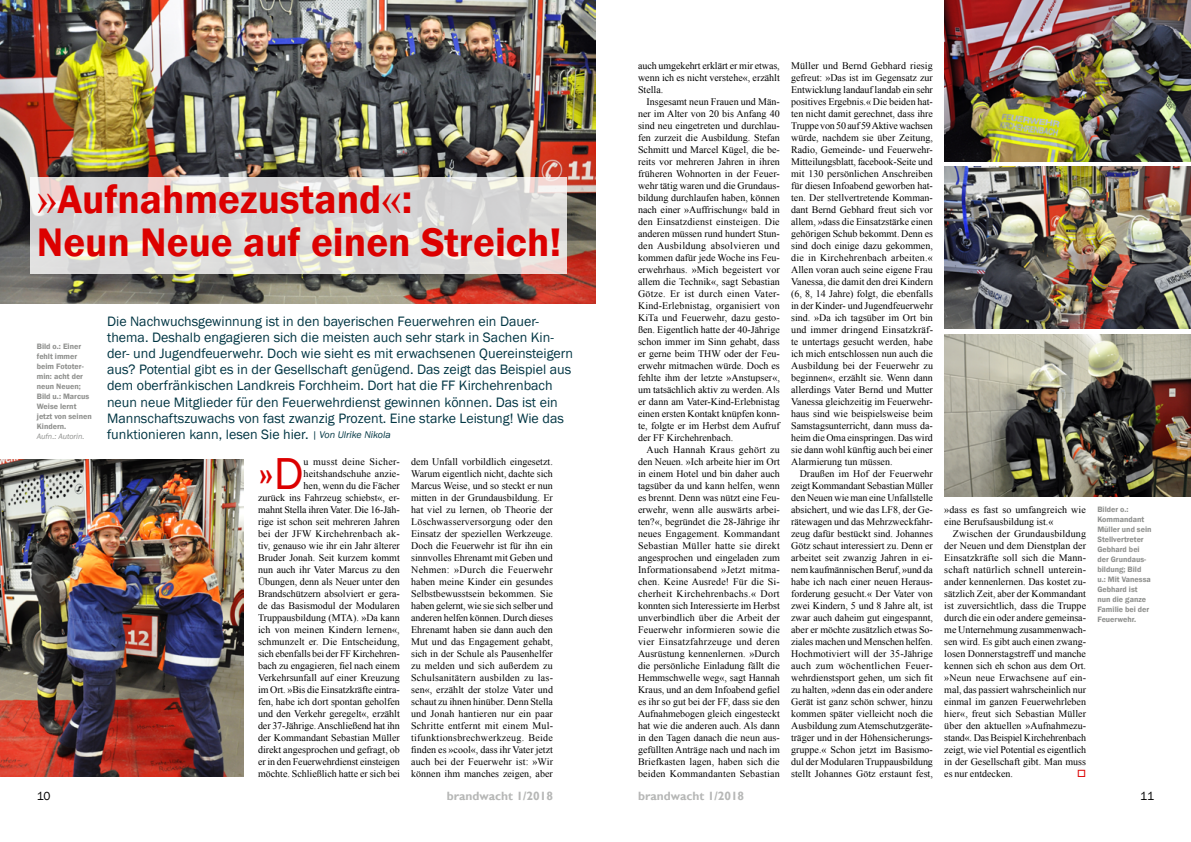
<style>
.page{position:relative;width:1191px;height:842px;background:#fff}
.page>*{position:absolute;margin:0;border:0;box-sizing:border-box;transform-origin:0 0}
.t1{font:46px "Franklin Gothic";color:#dc0000}
.t2{font:600 41px/43px "Franklin Gothic";color:#dc0000}
.t3{font:14px/16px "Franklin Gothic";color:#003543}
.t4{font:700 12px "Gill Sans";color:#b6b7b6}
.t5{font:12px "Franklin Gothic";color:#000}
.t6{font:10px/12px "Times New Roman";color:#000;text-align:justify}
.t7{font:600 8px/10px "Franklin Gothic";color:#8f908e}
.t8{font:italic 8px "Franklin Gothic";color:#8f908e}
.s1{font-family:"Times New Roman";font-weight:400}
.s2{font-style:italic;font-size:10px}
</style>
<div class="page">
<img style="left:0;top:0;width:595px;height:303px">
<svg style="left:30px;top:178px;width:536px;height:96px;fill:#d5d5d5"></svg>
<img style="left:0;top:459px;width:243px;height:318px">
<img style="left:944px;top:335px;width:247px;height:161px">
<img style="left:944px;top:0;width:247px;height:161px">
<img style="left:944px;top:167px;width:247px;height:161px">
<h2 class="t2" style="left:37px;top:178px;width:526px"><span class="s1">»</span>Aufnahmezustand<span class="s1">«</span>:<br>Neun Neue auf einen Streich!</h2>
<p class="t7" style="left:37px;top:341px;width:56px">Bild o.: Einer fehlt immer beim Fototer&shy;min: acht der neun Neuen;<br>Bild u.: Marcus<br>Weise lernt jetzt von seinen<br>Kindern.</p>
<p class="t8" style="left:37px;top:431px;width:49px">Aufn.: Autorin.</p>
<p class="t3" style="left:107px;top:314px;width:467px">Die Nachwuchsgewinnung ist in den bayerischen Feuerwehren ein Dauer&shy;thema. Deshalb engagieren sich die meisten auch sehr stark in Sachen Kin&shy;der- und Jugendfeuerwehr. Doch wie sieht es mit erwachsenen Quereinsteigern aus? Potential gibt es in der Gesellschaft genügend. Das zeigt das Beispiel aus dem oberfränkischen Landkreis Forchheim. Dort hat die FF Kirchehrenbach neun neue Mitglieder für den Feuerwehrdienst gewinnen können. Das ist ein Mannschaftszuwachs von fast zwanzig Prozent. Eine starke Leistung! Wie das funktionieren kann, lesen Sie hier. <span class="s2">| Von Ulrike Nikola</span></p>
<p class="t6" style="left:258px;top:455px;width:143px;text-align:right">u musst deine Sicher&shy;heitshandschuhe anzie-<br>hen, wenn du die Fächer<br>zurück ins Fahrzeug schiebst«, er&shy;mahnt Stella ihren Vater. Die 16-Jäh&shy;rige ist schon seit mehreren Jahren bei der JFW Kirchehrenbach ak&shy;tiv, genauso wie ihr ein Jahr älterer Bruder Jonah. Seit kurzem kommt nun auch ihr Vater Marcus zu den Übungen, denn als Neuer unter den Brandschützern absolviert er gera&shy;de das Basismodul der Modularen Truppausbildung (MTA). »Da kann ich von meinen Kindern lernen«, schmunzelt er. Die Entscheidung, sich ebenfalls bei der FF Kirchehren&shy;bach zu engagieren, fiel nach einem Verkehrsunfall auf einer Kreuzung im Ort. »Bis die Einsatzkräfte eintra&shy;fen, habe ich dort spontan geholfen und den Verkehr geregelt«, erzählt der 37-Jährige. Anschließend hat ihn der Kommandant Sebastian Müller direkt angesprochen und gefragt, ob er in den Feuerwehrdienst einsteigen möchte. Schließlich hatte er sich bei</p>
<p class="t6" style="left:411px;top:455px;width:143px">dem Unfall vorbildlich eingesetzt.<br>Warum eigentlich nicht, dachte sich Marcus Weise, und so steckt er nun mitten in der Grundausbildung. Er hat viel zu lernen, ob Theorie der Löschwasserversorgung oder den Einsatz der speziellen Werkzeuge.<br>Doch die Feuerwehr ist für ihn ein sinnvolles Ehrenamt mit Geben und Nehmen: »Durch die Feuerwehr haben meine Kinder ein gesundes Selbstbewusstsein bekommen. Sie haben gelernt, wie sie sich selber und anderen helfen können. Durch dieses Ehrenamt haben sie dann auch den Mut und das Engagement gehabt, sich in der Schule als Pausenhelfer zu melden und sich außerdem zu Schulsanitätern ausbilden zu las&shy;sen«, erzählt der stolze Vater und schaut zu ihnen hinüber. Denn Stella und Jonah hantieren nur ein paar Schritte entfernt mit einem Mul&shy;tifunktionsbrechwerkzeug. Beide finden es »cool«, dass ihr Vater jetzt auch bei der Feuerwehr ist: »Wir können ihm manches zeigen, aber</p>
<h1 class="t1" style="left:258px;top:445px;width:47px">»D</h1>
<p class="t6" style="left:638px;top:59px;width:143px">auch umgekehrt erklärt er mir etwas, wenn ich es nicht verstehe«, erzählt Stella.</p>
<p class="t6" style="left:638px;top:95px;width:143px;text-indent:8px">Insgesamt neun Frauen und Män&shy;ner im Alter von 20 bis Anfang 40 sind neu eingetreten und durchlau&shy;fen zurzeit die Ausbildung. Stefan Schmitt und Marcel Kügel, die be&shy;reits vor mehreren Jahren in ihren früheren Wohnorten in der Feuer&shy;wehr tätig waren und die Grundaus&shy;bildung durchlaufen haben, können nach einer »Auffrischung« bald in den Einsatzdienst einsteigen. Die anderen müssen rund hundert Stun&shy;den Ausbildung absolvieren und kommen dafür jede Woche ins Feu&shy;erwehrhaus. »Mich begeistert vor allem die Technik«, sagt Sebastian Götze. Er ist durch einen Vater-Kind-Erlebnistag, organisiert von KiTa und Feuerwehr, dazu gesto&shy;ßen. Eigentlich hatte der 40-Jährige schon immer im Sinn gehabt, dass er gerne beim THW oder der Feu&shy;erwehr mitmachen würde. Doch es fehlte ihm der letzte »Anstupser«, um tatsächlich aktiv zu werden. Als er dann am Vater-Kind-Erlebnistag einen ersten Kontakt knüpfen konn&shy;te, folgte er im Herbst dem Aufruf der FF Kirchehrenbach.</p>
<p class="t6" style="left:638px;top:443px;width:143px;text-indent:8px">Auch Hannah Kraus gehört zu den Neuen. »Ich arbeite hier im Ort in einem Hotel und bin daher auch tagsüber da und kann helfen, wenn es brennt. Denn was nützt eine Feu&shy;erwehr, wenn alle auswärts arbei&shy;ten?«, begründet die 28-Jährige ihr neues Engagement. Kommandant Sebastian Müller hatte sie direkt angesprochen und eingeladen zum Informationsabend »Jetzt mitma&shy;chen. Keine Ausrede! Für die Si&shy;cherheit Kirchehrenbachs.« Dort konnten sich Interessierte im Herbst unverbindlich über die Arbeit der Feuerwehr informieren sowie die vier Einsatzfahrzeuge und deren Ausrüstung kennenlernen. »Durch die persönliche Einladung fällt die Hemmschwelle weg«, sagt Hannah Kraus, und an dem Infoabend gefiel es ihr so gut bei der FF, dass sie den Aufnahmebogen gleich eingesteckt hat wie die anderen auch. Als dann in den Tagen danach die neun aus&shy;gefüllten Anträge nach und nach im Briefkasten lagen, haben sich die beiden Kommandanten Sebastian</p>
<p class="t6" style="left:791px;top:59px;width:143px">Müller und Bernd Gebhard riesig gefreut: »Das ist im Gegensatz zur Entwicklung landauf landab ein sehr positives Ergebnis.« Die beiden hat&shy;ten nicht damit gerechnet, dass ihre Truppe von 50 auf 59 Aktive wachsen würde, nachdem sie über Zeitung, Radio, Gemeinde- und Feuerwehr-Mitteilungsblatt, facebook-Seite und mit 130 persönlichen Anschreiben für diesen Infoabend geworben hat&shy;ten. Der stellvertretende Komman&shy;dant Bernd Gebhard freut sich vor allem, »dass die Einsatzstärke einen gehörigen Schub bekommt. Denn es sind doch einige dazu gekommen, die in Kirchehrenbach arbeiten.« Allen voran auch seine eigene Frau Vanessa, die damit den drei Kindern (6, 8, 14 Jahre) folgt, die ebenfalls in der Kinder- und Jugendfeuerwehr sind. »Da ich tagsüber im Ort bin und immer dringend Einsatzkräf&shy;te untertags gesucht werden, habe ich mich entschlossen nun auch die Ausbildung bei der Feuerwehr zu beginnen«, erzählt sie. Wenn dann allerdings Vater Bernd und Mutter Vanessa gleichzeitig im Feuerwehr&shy;haus sind wie beispielsweise beim Samstagsunterricht, dann muss da&shy;heim die Oma einspringen. Das wird sie dann wohl künftig auch bei einer Alarmierung tun müssen.</p>
<p class="t6" style="left:791px;top:467px;width:143px;text-indent:8px">Draußen im Hof der Feuerwehr zeigt Kommandant Sebastian Müller den Neuen wie man eine Unfallstelle absichert, und wie das LF8, der Ge&shy;rätewagen und das Mehrzweckfahr&shy;zeug dafür bestückt sind. Johannes Götz schaut interessiert zu. Denn er arbeitet seit zwanzig Jahren in ei&shy;nem kaufmännischen Beruf, »und da habe ich nach einer neuen Heraus&shy;forderung gesucht.« Der Vater von zwei Kindern, 5 und 8 Jahre alt, ist zwar auch daheim gut eingespannt, aber er möchte zusätzlich etwas So&shy;ziales machen und Menschen helfen.<br>Hochmotiviert will der 35-Jährige auch zum wöchentlichen Feuer&shy;wehrdienstsport gehen, um sich fit zu halten, »denn das ein oder andere Gerät ist ganz schön schwer, hinzu kommen später vielleicht noch die Ausbildung zum Atemschutzgeräte&shy;träger und in der Höhensicherungs&shy;gruppe.« Schon jetzt im Basismo&shy;dul der Modularen Truppausbildung stellt Johannes Götz erstaunt fest,</p>
<p class="t6" style="left:944px;top:503px;width:143px">»dass es fast so umfangreich wie eine Berufsausbildung ist.«</p>
<p class="t6" style="left:944px;top:527px;width:143px;text-indent:8px">Zwischen der Grundausbildung der Neuen und dem Dienstplan der Einsatzkräfte soll sich die Mann&shy;schaft natürlich schnell unterein&shy;ander kennenlernen. Das kostet zu&shy;sätzlich Zeit, aber der Kommandant ist zuversichtlich, dass die Truppe durch die ein oder andere gemeinsa&shy;me Unternehmung zusammenwach&shy;sen wird. Es gibt auch einen zwang&shy;losen Donnerstagstreff und manche kennen sich eh schon aus dem Ort. »Neun neue Erwachsene auf ein&shy;mal, das passiert wahrscheinlich nur einmal im ganzen Feuerwehrleben hier«, freut sich Sebastian Müller über den aktuellen »Aufnahmezu&shy;stand«. Das Beispiel Kirchehrenbach zeigt, wie viel Potential es eigentlich in der Gesellschaft gibt. Man muss es nur entdecken.</p>
<p class="t7" style="left:1097px;top:504px;width:56px">Bilder o.:<br>Kommandant<br>Müller und sein<br>Stellvertreter<br>Gebhard bei der Grundaus&shy;bildung; Bild u.: Mit Vanessa<br>Gebhard ist nun die ganze<br>Familie bei der<br>Feuerwehr.</p>
<p class="t5" style="left:37px;top:788px;width:15px">10</p>
<p class="t4" style="left:447px;top:788px;width:108px">brandwacht 1/2018</p>
<p class="t4" style="left:638px;top:788px;width:108px">brandwacht 1/2018</p>
<p class="t5" style="left:1140px;top:788px;width:15px">11</p>
</div>
